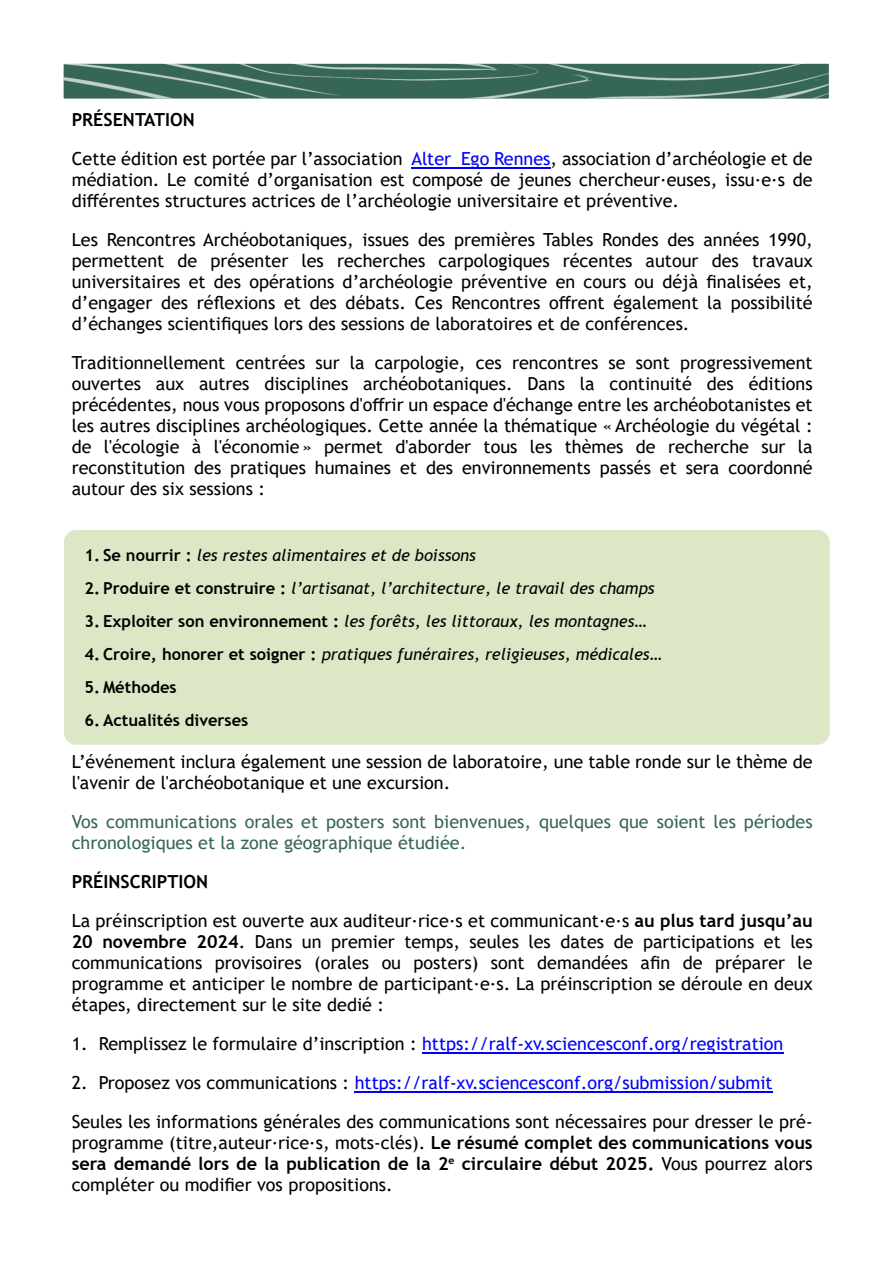
<style>
.page{position:relative;width:893px;height:1263px;background:#fff}
.page>*{position:absolute;margin:0;border:0;box-sizing:border-box;transform-origin:0 0}
.t1{font:18px "Trebuchet MS";color:#000}
.t2{font:18px "Trebuchet MS";color:#00f}
.t3{font:18px "Trebuchet MS";color:#366658}
.t4{font:700 18px "Trebuchet MS";color:#000}
.t5{font:italic 16.5px "Trebuchet MS";color:#000}
.t6{font:700 16.5px "Trebuchet MS";color:#000}
.t7{font:700 10.5px "Trebuchet MS";color:#000}
.s1{color:#00f}
.s2{font-weight:700;font-style:normal}
.s3{font-weight:700}
.s4{color:#000}
.s5{font-weight:400}
</style>
<div class="page">
<hr style="left:411px;top:167px;width:140px;height:1px;background:#00f">
<hr style="left:422px;top:1052px;width:361px;height:1px;background:#00f">
<hr style="left:355px;top:1091px;width:418px;height:1px;background:#00f">
<img style="left:64px;top:64px;width:764px;height:34px">
<p class="t4" style="left:72px;top:113px;width:124px">PRÉSENTATION</p>
<p class="t1" style="left:72px;top:152px;width:332px">Cette édition est portée par l’association</p>
<p class="t1" style="left:411px;top:152px;width:403px"><span class="s1">Alter Ego Rennes</span>, association d’archéologie et de</p>
<p class="t1" style="left:72px;top:173px;width:742px">médiation. Le comité d’organisation est composé de jeunes chercheur·euses, issu·e·s de</p>
<p class="t1" style="left:72px;top:194px;width:609px">différentes structures actrices de l’archéologie universitaire et préventive.</p>
<p class="t1" style="left:72px;top:233px;width:742px">Les Rencontres Archéobotaniques, issues des premières Tables Rondes des années 1990,</p>
<p class="t1" style="left:72px;top:254px;width:742px">permettent de présenter les recherches carpologiques récentes autour des travaux</p>
<p class="t1" style="left:72px;top:275px;width:742px">universitaires et des opérations d’archéologie préventive en cours ou déjà finalisées et,</p>
<p class="t1" style="left:72px;top:296px;width:742px">d’engager des réflexions et des débats. Ces Rencontres offrent également la possibilité</p>
<p class="t1" style="left:72px;top:317px;width:619px">d’échanges scientifiques lors des sessions de laboratoires et de conférences.</p>
<p class="t1" style="left:72px;top:356px;width:742px">Traditionnellement centrées sur la carpologie, ces rencontres se sont progressivement</p>
<p class="t1" style="left:72px;top:377px;width:742px">ouvertes aux autres disciplines archéobotaniques. Dans la continuité des éditions</p>
<p class="t1" style="left:72px;top:398px;width:742px">précédentes, nous vous proposons d'offrir un espace d'échange entre les archéobotanistes et</p>
<p class="t1" style="left:72px;top:419px;width:742px">les autres disciplines archéologiques. Cette année la thématique « Archéologie du végétal :</p>
<p class="t1" style="left:72px;top:440px;width:742px">de l'écologie à l'économie » permet d'aborder tous les thèmes de recherche sur la</p>
<p class="t1" style="left:72px;top:461px;width:742px">reconstitution des pratiques humaines et des environnements passés et sera coordonné</p>
<p class="t1" style="left:72px;top:482px;width:195px">autour des six sessions :</p>
<p class="t5" style="left:85px;top:549px;width:393px"><span class="s2">1. Se nourrir :</span> les restes alimentaires et de boissons</p>
<p class="t5" style="left:85px;top:582px;width:571px"><span class="s2">2. Produire et construire :</span> l’artisanat, l’architecture, le travail des champs</p>
<p class="t5" style="left:85px;top:615px;width:564px"><span class="s2">3. Exploiter son environnement :</span> les forêts, les littoraux, les montagnes…</p>
<p class="t5" style="left:85px;top:648px;width:579px"><span class="s2">4. Croire, honorer et soigner :</span> pratiques funéraires, religieuses, médicales…</p>
<p class="t6" style="left:85px;top:681px;width:94px">5. Méthodes</p>
<p class="t6" style="left:85px;top:714px;width:165px">6. Actualités diverses</p>
<p class="t1" style="left:72px;top:755px;width:742px">L’événement inclura également une session de laboratoire, une table ronde sur le thème de</p>
<p class="t1" style="left:72px;top:776px;width:380px">l'avenir de l'archéobotanique et une excursion.</p>
<p class="t3" style="left:72px;top:815px;width:742px">Vos communications orales et posters sont bienvenues, quelques que soient les périodes</p>
<p class="t3" style="left:72px;top:836px;width:396px">chronologiques et la zone géographique étudiée.</p>
<p class="t4" style="left:72px;top:875px;width:138px">PRÉINSCRIPTION</p>
<p class="t1" style="left:72px;top:914px;width:742px">La préinscription est ouverte aux auditeur·rice·s et communicant·e·s <span class="s3">au plus tard jusqu’au</span></p>
<p class="t1" style="left:72px;top:935px;width:742px"><span class="s3">20 novembre 2024</span>. Dans un premier temps, seules les dates de participations et les</p>
<p class="t1" style="left:72px;top:956px;width:742px">communications provisoires (orales ou posters) sont demandées afin de préparer le</p>
<p class="t1" style="left:72px;top:977px;width:742px">programme et anticiper le nombre de participant·e·s. La préinscription se déroule en deux</p>
<p class="t1" style="left:72px;top:998px;width:314px">étapes, directement sur le site dedié :</p>
<p class="t2" style="left:72px;top:1037px;width:713px"><span class="s4">1. Remplissez le formulaire d’inscription :</span> https://ralf-xv.sciencesconf.org/registration</p>
<p class="t2" style="left:72px;top:1076px;width:702px"><span class="s4">2. Proposez vos communications :</span> https://ralf-xv.sciencesconf.org/submission/submit</p>
<p class="t1" style="left:72px;top:1115px;width:742px">Seules les informations générales des communications sont nécessaires pour dresser le pré-</p>
<p class="t1" style="left:72px;top:1136px;width:742px">programme (titre,auteur·rice·s, mots-clés). <span class="s3">Le résumé complet des communications vous</span></p>
<p class="t4" style="left:72px;top:1157px;width:378px">sera demandé lors de la publication de la 2</p>
<p class="t7" style="left:449px;top:1156px;width:8px">e</p>
<p class="t4" style="left:462px;top:1157px;width:352px">circulaire début 2025. <span class="s5">Vous pourrez alors</span></p>
<p class="t1" style="left:72px;top:1178px;width:323px">compléter ou modifier vos propositions.</p>
</div>
